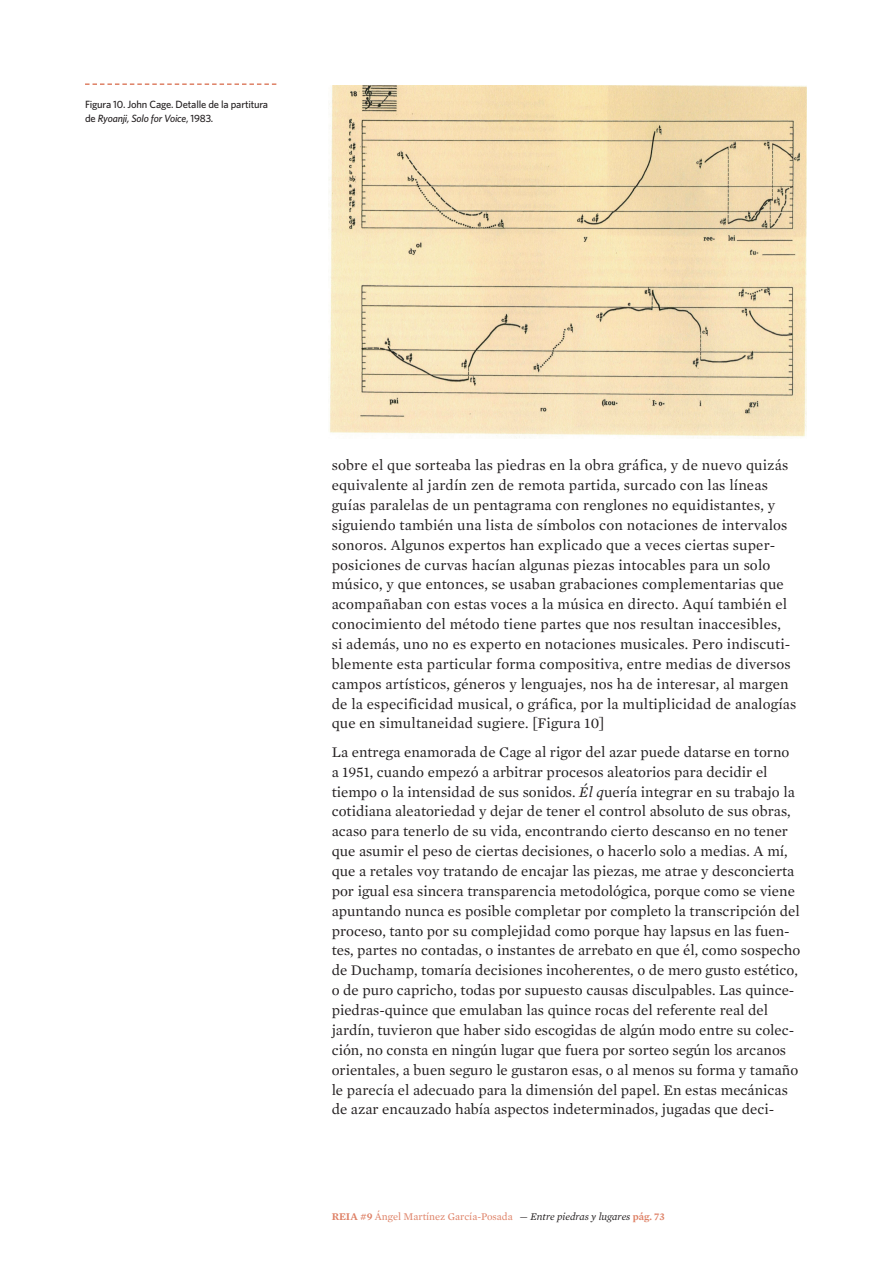
<style>
.page{position:relative;width:893px;height:1263px;background:#fff}
.page>*{position:absolute;margin:0;border:0;box-sizing:border-box;transform-origin:0 0}
.t1{font:15px/19.8px "Mercury Text G1";color:#231f20}
.t2{font:500 10.5px/13.5px "Whitney";letter-spacing:-.015em;color:#231f20}
.t3{font:10.5px "Mercury Text G1";color:#de8065}
.s1{font-style:italic}
.s2{font-weight:600}
.s3{font-style:italic;color:#231f20}
</style>
<div class="page">
<img style="left:329px;top:85px;width:478px;height:353px">
<svg style="left:85px;top:83px;width:191px;height:2px"></svg>
<p class="t2" style="left:85px;top:98px;width:185px">Figura 10. John Cage. Detalle de la partitura de <span class="s1">Ryoanji, Solo for Voice</span>, 1983.</p>
<p class="t1" style="left:332px;top:455px;width:466px">sobre el que sorteaba las piedras en la obra gráfica, y de nuevo quizás equivalente al jardín zen de remota partida, surcado con las líneas guías paralelas de un pentagrama con renglones no equidistantes, y siguiendo también una lista de símbolos con notaciones de intervalos sonoros. Algunos expertos han explicado que a veces ciertas super&shy;posiciones de curvas hacían algunas piezas intocables para un solo músico, y que entonces, se usaban grabaciones complementarias que acompañaban con estas voces a la música en directo. Aquí también el conocimiento del método tiene partes que nos resultan inaccesibles,<br>si además, uno no es experto en notaciones musicales. Pero indiscuti&shy;blemente esta particular forma compositiva, entre medias de diversos campos artísticos, géneros y lenguajes, nos ha de interesar, al margen de la especificidad musical, o gráfica, por la multiplicidad de analogías que en simultaneidad sugiere. [Figura 10]</p>
<p class="t1" style="left:332px;top:742px;width:470px">La entrega enamorada de Cage al rigor del azar puede datarse en torno<br>a 1951, cuando empezó a arbitrar procesos aleatorios para decidir el tiempo o la intensidad de sus sonidos. <span class="s1">Él q</span>uería integrar en su trabajo la cotidiana aleatoriedad y dejar de tener el control absoluto de sus obras, acaso para tenerlo de su vida, encontrando cierto descanso en no tener que asumir el peso de ciertas decisiones, o hacerlo solo a medias. A mí, que a retales voy tratando de encajar las piezas, me atrae y desconcierta por igual esa sincera transparencia metodológica, porque como se viene apuntando nunca es posible completar por completo la transcripción del proceso, tanto por su complejidad como porque hay lapsus en las fuen&shy;tes, partes no contadas, o instantes de arrebato en que él, como sospecho de Duchamp, tomaría decisiones incoherentes, o de mero gusto estético, o de puro capricho, todas por supuesto causas disculpables. Las quince&shy;piedras-quince que emulaban las quince rocas del referente real del jardín, tuvieron que haber sido escogidas de algún modo entre su colec&shy;ción, no consta en ningún lugar que fuera por sorteo según los arcanos orientales, a buen seguro le gustaron esas, o al menos su forma y tamaño le parecía el adecuado para la dimensión del papel. En estas mecánicas de azar encauzado había aspectos indeterminados, jugadas que deci-</p>
<p class="t3" style="left:332px;top:1210px;width:335px"><span class="s2">REIA #9</span> Ángel Martínez García-Posada <span class="s3">— Entre piedras y lugares</span> <span class="s2">pág. 73</span></p>
</div>
